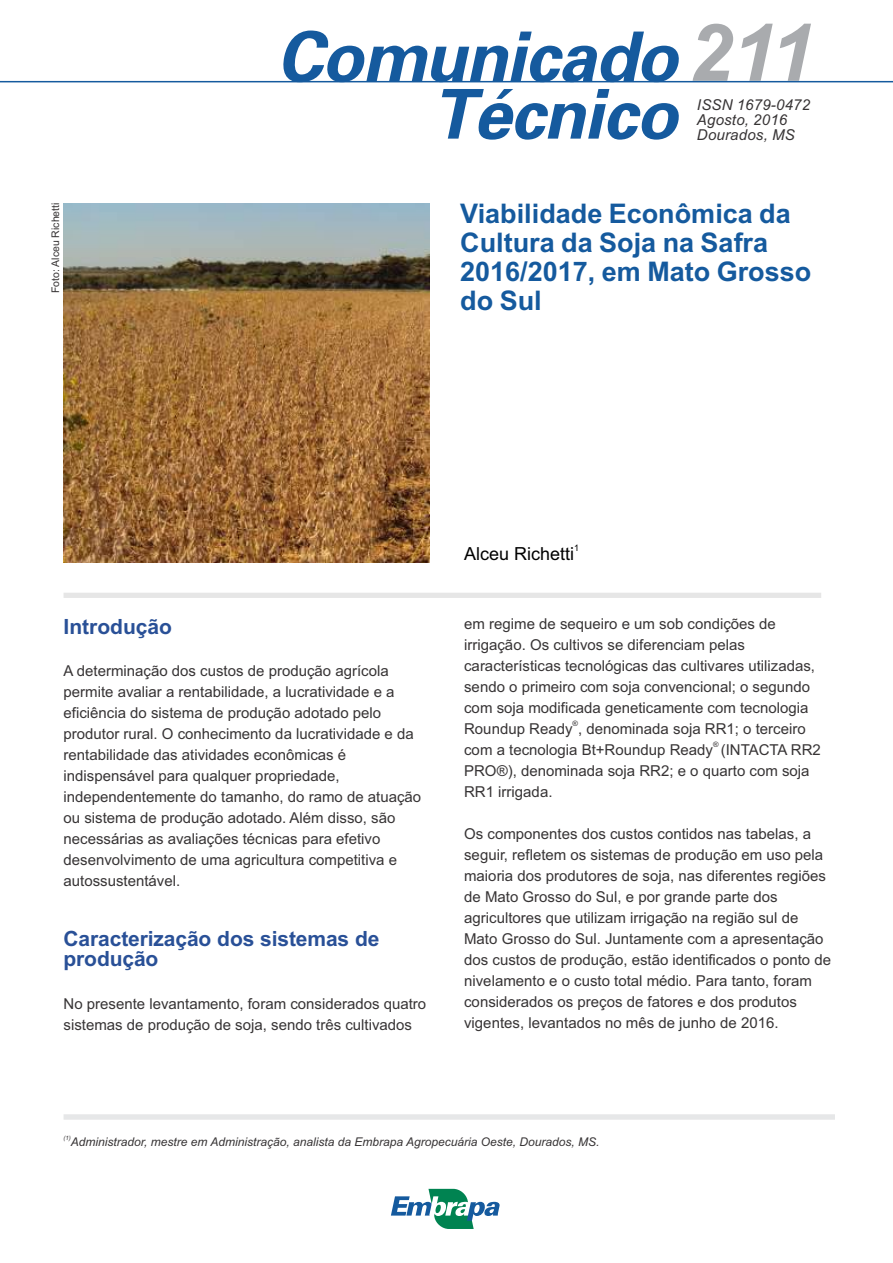
<style>
.page{position:relative;width:893px;height:1263px;background:#fff}
.page>*{position:absolute;margin:0;border:0;box-sizing:border-box;transform-origin:0 0}
.t1{font:italic 700 79.5px "Arial";color:#a9abae}
.t2{font:700 27px/28.7px "Arial";color:#155a9e}
.t3{font:700 21px/19.5px "Arial";letter-spacing:-.005em;color:#295097}
.t4{font:18px "Arial";color:#000}
.t5{font:15px/21px "Arial";color:#373435}
.t6{font:italic 15px/15.1px "Arial";letter-spacing:.015em;color:#373435}
.t7{font:italic 12px "Arial";color:#373435}
.t8{font:10.5px "Arial";color:#373435}
.t9{font:9px "Arial";color:#000}
.t10{font:7.5px "Arial";color:#373435}
.t11{font:italic 6px "Arial";color:#373435}
</style>
<div class="page">
<svg style="left:281px;top:31px;width:400px;height:109px"></svg>
<hr style="left:0;top:81px;width:893px;height:1px;background:#155a9e">
<div style="left:64px;top:593px;width:757px;height:5px;background:#e6e6e6"></div>
<img style="left:64px;top:203px;width:365px;height:360px">
<svg style="left:391px;top:1189px;width:109px;height:40px"></svg>
<div style="left:64px;top:1114px;width:771px;height:6px;background:#e6e7e8"></div>
<p class="t8" style="left:51px;top:293px;width:92px;rotate:-90deg">Foto: Alceu Richetti</p>
<h1 class="t1" style="left:688px;top:23px;width:128px">211</h1>
<p class="t6" style="left:697px;top:99px;width:115px">ISSN 1679-0472<br>Agosto, 2016<br>Dourados, MS</p>
<h2 class="t2" style="left:460px;top:202px;width:353px">Viabilidade Econômica da<br>Cultura da Soja na Safra<br>2016/2017, em Mato Grosso do Sul</h2>
<h3 class="t3" style="left:64px;top:619px;width:110px">Introdução</h3>
<p class="t5" style="left:64px;top:662px;width:359px">A determinação dos custos de produção agrícola permite avaliar a rentabilidade, a lucratividade e a eficiência do sistema de produção adotado pelo produtor rural. O conhecimento da lucratividade e da rentabilidade das atividades econômicas é indispensável para qualquer propriedade, independentemente do tamanho, do ramo de atuação ou sistema de produção adotado. Além disso, são necessárias as avaliações técnicas para efetivo desenvolvimento de uma agricultura competitiva e autossustentável.</p>
<h3 class="t3" style="left:64px;top:931px;width:317px">Caracterização dos sistemas de produção</h3>
<p class="t5" style="left:64px;top:994px;width:364px">No presente levantamento, foram considerados quatro sistemas de produção de soja, sendo três cultivados</p>
<p class="t9" style="left:574px;top:545px;width:7px">1</p>
<p class="t4" style="left:464px;top:547px;width:112px">Alceu Richetti</p>
<p class="t5" style="left:464px;top:614px;width:352px">em regime de sequeiro e um sob condições de irrigação. Os cultivos se diferenciam pelas características tecnológicas das cultivares utilizadas, sendo o primeiro com soja convencional; o segundo com soja modificada geneticamente com tecnologia</p>
<p class="t10" style="left:573px;top:721px;width:7px">®</p>
<p class="t5" style="left:464px;top:719px;width:343px">Roundup Ready , denominada soja RR1; o terceiro</p>
<p class="t10" style="left:713px;top:742px;width:7px">®</p>
<p class="t5" style="left:464px;top:740px;width:358px">com a tecnologia Bt+Roundup Ready (INTACTA RR2<br>PRO®), denominada soja RR2; e o quarto com soja<br>RR1 irrigada.</p>
<p class="t5" style="left:464px;top:824px;width:368px">Os componentes dos custos contidos nas tabelas, a seguir, refletem os sistemas de produção em uso pela maioria dos produtores de soja, nas diferentes regiões de Mato Grosso do Sul, e por grande parte dos agricultores que utilizam irrigação na região sul de Mato Grosso do Sul. Juntamente com a apresentação dos custos de produção, estão identificados o ponto de nivelamento e o custo total médio. Para tanto, foram considerados os preços de fatores e dos produtos vigentes, levantados no mês de junho de 2016.</p>
<p class="t11" style="left:64px;top:1135px;width:9px">(1)</p>
<p class="t7" style="left:71px;top:1137px;width:530px">Administrador, mestre em Administração, analista da Embrapa Agropecuária Oeste, Dourados, MS.</p>
</div>
